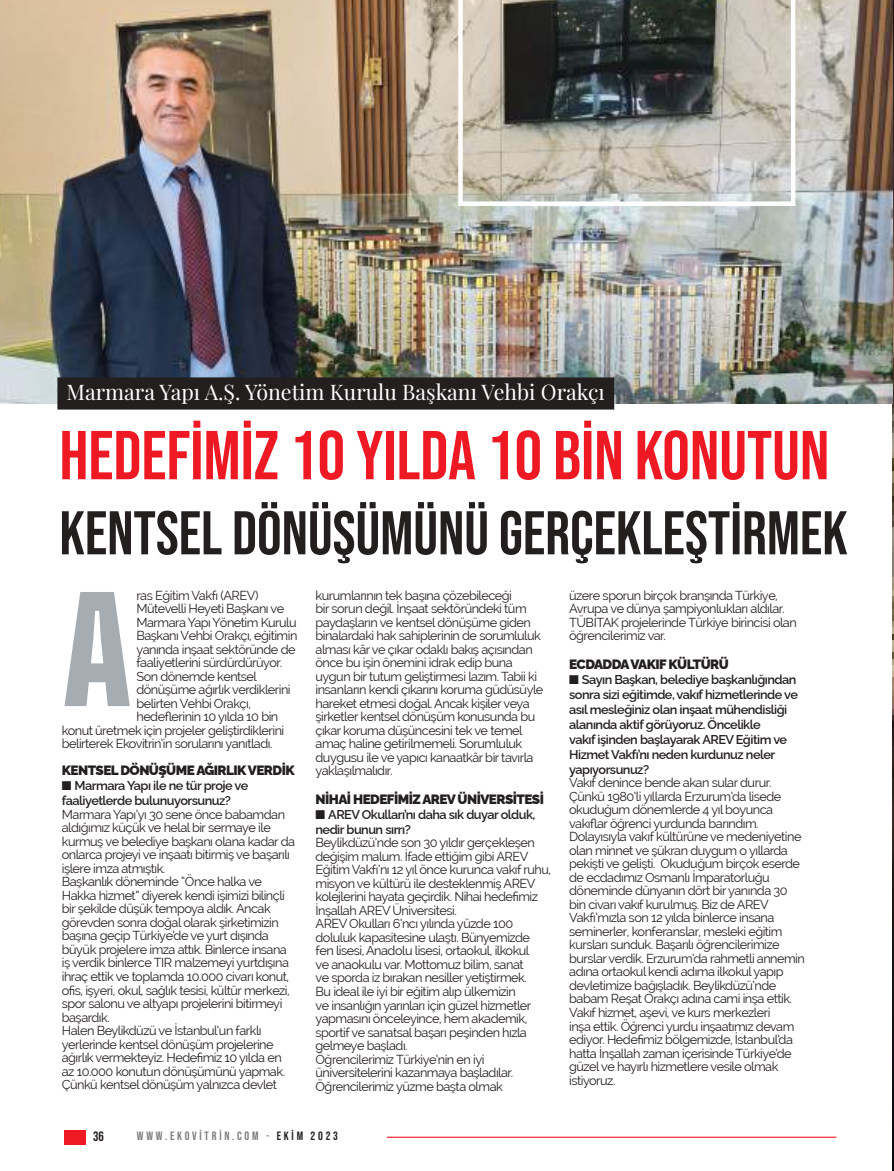
<style>
.page{position:relative;width:894px;height:1171px;background:#fff}
.page>*{position:absolute;margin:0;border:0;box-sizing:border-box;transform-origin:0 0}
.t1{font:100 142.5px "Big Shoulders Display";color:#a5adb2}
.t2{font:69px "Bebas Neue";color:#ef1923}
.t3{font:61.5px "Bebas Neue";color:#241f1f}
.t4{font:21.45px "Playfair Display";color:#fff}
.t5{font:900 13.5px "Raleway";letter-spacing:-.04em;color:#241f1f}
.t6{font:13.5px "Bebas Neue";color:#241f1f}
.t7{font:12.75px/13.5px "Raleway";letter-spacing:-.04em;color:#241f1f}
.t8{font:600 12.75px/15px "Raleway";letter-spacing:-.04em;color:#241f1f}
.t9{font:12px "Bebas Neue";letter-spacing:.23em;color:#7d7c7e}
.s1{color:#969698}
.s2{color:#241f1f}
</style>
<div class="page">
<div style="left:64px;top:1129px;width:22px;height:15px;background:#ef1923"></div>
<hr style="left:387px;top:1136px;width:449px;height:1px;background:#ef1923">
<img style="left:892px;top:1px;width:2px;height:1165px">
<img style="left:0;top:0;width:893px;height:404px">
<div style="left:57px;top:377px;width:557px;height:32px;background:#241f1f"></div>
<svg style="left:458px;top:0;width:337px;height:206px;background:#8f8e87"></svg>
<h3 class="t4" style="left:67px;top:375px;width:540px">Marmara Yapı A.Ş. Yönetim Kurulu Başkanı Vehbi Orakçı</h3>
<h2 class="t2" style="left:59px;top:416px;width:771px">HEDEFİMİZ 10 YILDA 10 BİN KONUTUN</h2>
<h3 class="t3" style="left:59px;top:498px;width:790px">KENTSEL DÖNÜŞÜMÜNÜ GERÇEKLEŞTİRMEK</h3>
<h1 class="t1" style="left:63px;top:554px;width:70px">A</h1>
<p class="t7" style="left:136px;top:588px;width:124px">ras Eğitim Vakfı (AREV)</p>
<p class="t7" style="left:136px;top:601px;width:149px">Mütevelli Heyeti Başkanı ve</p>
<p class="t7" style="left:136px;top:615px;width:162px">Marmara Yapı Yönetim Kurulu</p>
<p class="t7" style="left:136px;top:628px;width:162px">Başkanı Vehbi Orakçı, eğitimin</p>
<p class="t7" style="left:136px;top:642px;width:161px">yanında inşaat sektöründe de</p>
<p class="t7" style="left:136px;top:655px;width:147px">faaliyetlerini sürdürdürüyor.</p>
<p class="t7" style="left:136px;top:669px;width:122px">Son dönemde kentsel</p>
<p class="t7" style="left:136px;top:682px;width:156px">dönüşüme ağırlık verdiklerini</p>
<p class="t7" style="left:136px;top:696px;width:116px">belirten Vehbi Orakçı,</p>
<p class="t7" style="left:136px;top:709px;width:143px">hedeflerinin 10 yılda 10 bin</p>
<p class="t7" style="left:62px;top:723px;width:224px">konut üretmek için projeler geliştirdiklerini</p>
<p class="t7" style="left:62px;top:736px;width:212px">belirterek Ekovitrin’in sorularını yanıtladı.</p>
<p class="t5" style="left:62px;top:759px;width:234px">KENTSEL DÖNÜŞÜME AĞIRLIK VERDİK</p>
<p class="t8" style="left:62px;top:776px;width:188px">■ Marmara Yapı ile ne tür proje ve faaliyetlerde bulunuyorsunuz?</p>
<p class="t7" style="left:62px;top:807px;width:235px">Marmara Yapı’yı 30 sene önce babamdan aldığımız küçük ve helal bir sermaye ile kurmuş ve belediye başkanı olana kadar da onlarca projeyi ve inşaatı bitirmiş ve başarılı işlere imza atmıştık.<br>Başkanlık döneminde “Önce halka ve Hakka hizmet” diyerek kendi işimizi bilinçli bir şekilde düşük tempoya aldık. Ancak görevden sonra doğal olarak şirketimizin başına geçip Türkiye’de ve yurt dışında büyük projelere imza attık. Binlerce insana iş verdik binlerce TIR malzemeyi yurtdışına ihraç ettik ve toplamda 10.000 civarı konut, ofis, işyeri, okul, sağlık tesisi, kültür merkezi, spor salonu ve altyapı projelerini bitirmeyi başardık.<br>Halen Beylikdüzü ve İstanbul’un farklı yerlerinde kentsel dönüşüm projelerine ağırlık vermekteyiz. Hedefimiz 10 yılda en az 10.000 konutun dönüşümünü yapmak.<br>Çünkü kentsel dönüşüm yalnızca devlet</p>
<p class="t7" style="left:569px;top:588px;width:229px">üzere sporun birçok branşında Türkiye, Avrupa ve dünya şampiyonlukları aldılar.<br>TÜBİTAK projelerinde Türkiye birincisi olan öğrencilerimiz var.</p>
<p class="t5" style="left:569px;top:653px;width:161px">ECDADDA VAKIF KÜLTÜRÜ</p>
<p class="t8" style="left:569px;top:670px;width:230px">■ Sayın Başkan, belediye başkanlığından sonra sizi eğitimde, vakıf hizmetlerinde ve asıl mesleğiniz olan inşaat mühendisliği alanında aktif görüyoruz. Öncelikle<br>vakıf işinden başlayarak AREV Eğitim ve Hizmet Vakfı’nı neden kurdunuz neler yapıyorsunuz?</p>
<p class="t7" style="left:569px;top:775px;width:237px">Vakıf denince bende akan sular durur.<br>Çünkü 1980’li yıllarda Erzurum’da lisede okuduğum dönemlerde 4 yıl boyunca vakıflar öğrenci yurdunda barındım.<br>Dolayısıyla vakıf kültürüne ve medeniyetine olan minnet ve şükran duygum o yıllarda pekişti ve gelişti. Okuduğum birçok eserde de ecdadımız Osmanlı İmparatorluğu döneminde dünyanın dört bir yanında 30 bin civarı vakıf kurulmuş. Biz de AREV Vakfı’mızla son 12 yılda binlerce insana seminerler, konferanslar, mesleki eğitim kursları sunduk. Başarılı öğrencilerimize burslar verdik. Erzurum’da rahmetli annemin adına ortaokul kendi adıma ilkokul yapıp devletimize bağışladık. Beylikdüzü’nde babam Reşat Orakçı adına cami inşa ettik.<br>Vakıf hizmet, aşevi, ve kurs merkezleri<br>inşa ettik. Öğrenci yurdu inşaatımız devam ediyor. Hedefimiz bölgemizde, İstanbul’da hatta İnşallah zaman içerisinde Türkiye’de güzel ve hayırlı hizmetlere vesile olmak istiyoruz.</p>
<p class="t7" style="left:316px;top:588px;width:229px">kurumlarının tek başına çözebileceği<br>bir sorun değil. İnşaat sektöründeki tüm paydaşların ve kentsel dönüşüme giden binalardaki hak sahiplerinin de sorumluluk alması kâr ve çıkar odaklı bakış açısından önce bu işin önemini idrak edip buna uygun bir tutum geliştirmesi lazım. Tabii ki insanların kendi çıkarını koruma güdüsüyle hareket etmesi doğal. Ancak kişiler veya şirketler kentsel dönüşüm konusunda bu çıkar koruma düşüncesini tek ve temel amaç haline getirilmemeli. Sorumluluk duygusu ile ve yapıcı kanaatkâr bir tavırla yaklaşılmalıdır.</p>
<p class="t5" style="left:316px;top:788px;width:228px">NİHAİ HEDEFİMİZ AREV ÜNİVERSİTESİ</p>
<p class="t8" style="left:316px;top:805px;width:221px">■ AREV Okulları’nı daha sık duyar olduk, nedir bunun sırrı?</p>
<p class="t7" style="left:316px;top:835px;width:237px">Beylikdüzü’nde son 30 yıldır gerçekleşen değişim malum. İfade ettiğim gibi AREV Eğitim Vakfı’nı 12 yıl önce kurunca vakıf ruhu, misyon ve kültürü ile desteklenmiş AREV kolejlerini hayata geçirdik. Nihai hedefimiz İnşallah AREV Üniversitesi.<br>AREV Okulları 6’ncı yılında yüzde 100 doluluk kapasitesine ulaştı. Bünyemizde fen lisesi, Anadolu lisesi, ortaokul, ilkokul<br>ve anaokulu var. Mottomuz bilim, sanat<br>ve sporda iz bırakan nesiller yetiştirmek.<br>Bu ideal ile iyi bir eğitim alıp ülkemizin<br>ve insanlığın yarınları için güzel hizmetler yapmasını önceleyince, hem akademik, sportif ve sanatsal başarı peşinden hızla gelmeye başladı.<br>Öğrencilerimiz Türkiye’nin en iyi üniversitelerini kazanmaya başladılar.<br>Öğrencilerimiz yüzme başta olmak</p>
<p class="t6" style="left:93px;top:1127px;width:12px">36</p>
<p class="t9" style="left:137px;top:1129px;width:203px">WWW.EKOVİTRİN.COM <span class="s1">-</span> <span class="s2">EKİM 2023</span></p>
</div>
